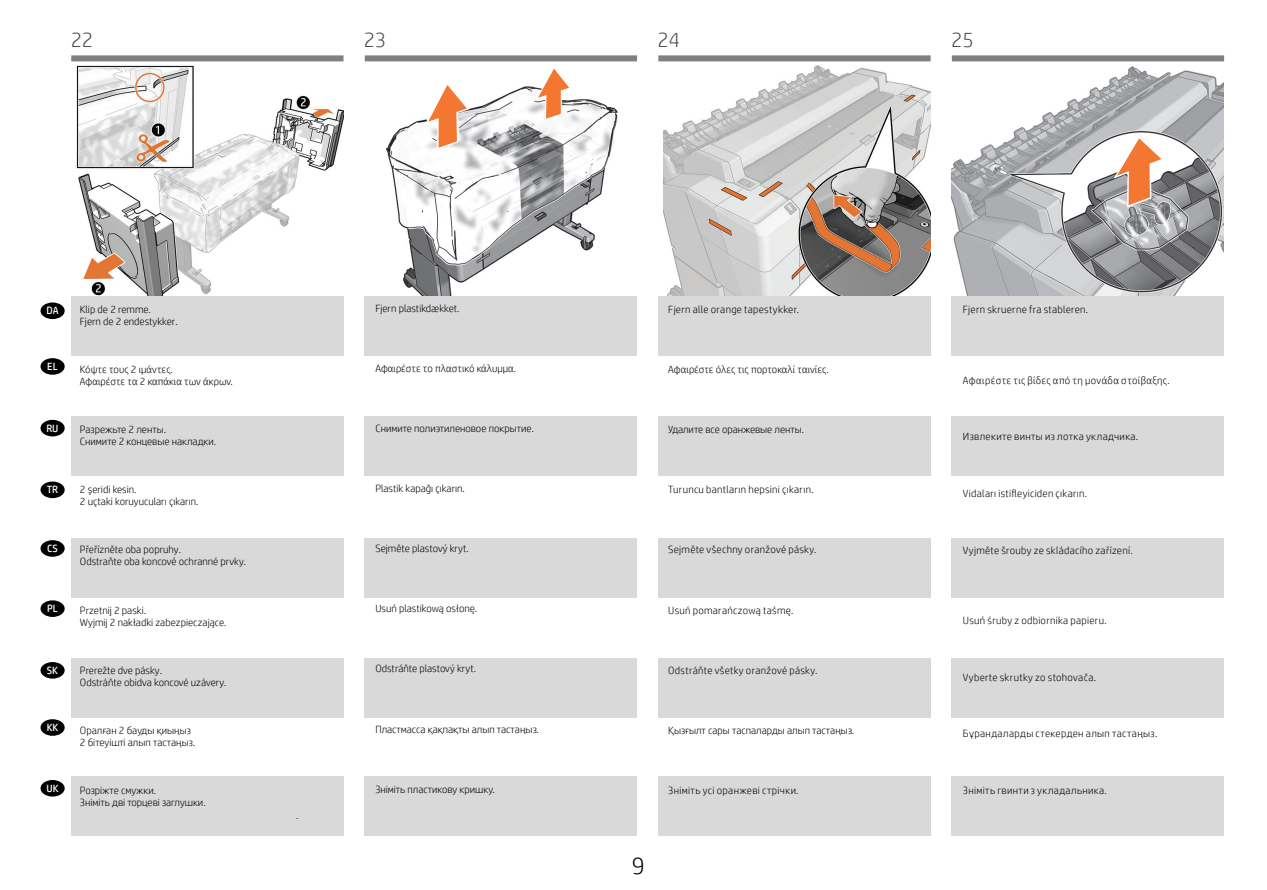
<style>
.page{position:relative;width:1267px;height:890px;background:#fff}
.page>*{position:absolute;margin:0;border:0;box-sizing:border-box;transform-origin:0 0}
.t1{font:300 24px "HP Simplified";color:#000}
.t2{font:300 21px "HP Simplified";color:#4d4d4d}
.t3{font:300 10.5px/12px "HP Simplified";color:#000}
.t4{font:300 10.5px "HP Simplified";letter-spacing:.025em;color:#000}
.t5{font:300 10.5px "HP Simplified";letter-spacing:.035em;color:#000}
.t6{font:300 10.5px "HP Simplified";letter-spacing:.03em;color:#000}
.t7{font:10.5px "HP Simplified";color:#fff}
</style>
<div class="page">
<img style="left:76px;top:65px;width:267px;height:231px">
<img style="left:663px;top:65px;width:267px;height:231px">
<img style="left:386px;top:86px;width:232px;height:210px">
<svg style="left:424px;top:85px;width:47px;height:70px"></svg>
<svg style="left:534px;top:61px;width:38px;height:63px"></svg>
<img style="left:951px;top:66px;width:272px;height:230px">
<svg style="left:1111px;top:124px;width:55px;height:90px"></svg>
<div style="left:71px;top:296px;width:272px;height:59px;background:#d9d9d9"></div>
<div style="left:658px;top:296px;width:272px;height:59px;background:#d9d9d9"></div>
<div style="left:364px;top:296px;width:272px;height:59px;background:#d9d9d9"></div>
<div style="left:951px;top:296px;width:272px;height:59px;background:#d9d9d9"></div>
<div style="left:71px;top:416px;width:272px;height:59px;background:#d9d9d9"></div>
<div style="left:658px;top:416px;width:272px;height:59px;background:#d9d9d9"></div>
<div style="left:364px;top:416px;width:272px;height:59px;background:#d9d9d9"></div>
<div style="left:951px;top:416px;width:272px;height:59px;background:#d9d9d9"></div>
<div style="left:71px;top:537px;width:272px;height:59px;background:#d9d9d9"></div>
<div style="left:658px;top:537px;width:272px;height:59px;background:#d9d9d9"></div>
<div style="left:364px;top:537px;width:272px;height:59px;background:#d9d9d9"></div>
<div style="left:951px;top:537px;width:272px;height:59px;background:#d9d9d9"></div>
<div style="left:71px;top:658px;width:272px;height:59px;background:#d9d9d9"></div>
<div style="left:658px;top:658px;width:272px;height:59px;background:#d9d9d9"></div>
<div style="left:364px;top:658px;width:272px;height:59px;background:#d9d9d9"></div>
<div style="left:951px;top:658px;width:272px;height:59px;background:#d9d9d9"></div>
<div style="left:71px;top:776px;width:272px;height:59px;background:#d9d9d9"></div>
<div style="left:658px;top:776px;width:272px;height:59px;background:#d9d9d9"></div>
<div style="left:364px;top:776px;width:272px;height:59px;background:#d9d9d9"></div>
<div style="left:951px;top:776px;width:272px;height:59px;background:#d9d9d9"></div>
<div style="left:41px;top:302px;width:24px;height:17px;background:#000;border-radius:50%"></div>
<div style="left:41px;top:540px;width:24px;height:16px;background:#000;border-radius:50%"></div>
<div style="left:41px;top:419px;width:24px;height:17px;background:#000;border-radius:50%"></div>
<div style="left:41px;top:661px;width:24px;height:17px;background:#000;border-radius:50%"></div>
<div style="left:41px;top:719px;width:24px;height:16px;background:#000;border-radius:50%"></div>
<div style="left:41px;top:779px;width:24px;height:17px;background:#000;border-radius:50%"></div>
<div style="left:41px;top:358px;width:24px;height:16px;background:#000;border-radius:50%"></div>
<div style="left:41px;top:600px;width:24px;height:16px;background:#000;border-radius:50%"></div>
<div style="left:41px;top:481px;width:24px;height:17px;background:#000;border-radius:50%"></div>
<div style="left:951px;top:55px;width:273px;height:6px;background:#808080"></div>
<div style="left:365px;top:55px;width:272px;height:6px;background:#808080"></div>
<div style="left:658px;top:55px;width:272px;height:6px;background:#808080"></div>
<div style="left:71px;top:55px;width:272px;height:6px;background:#808080"></div>
<h2 class="t2" style="left:71px;top:26px;width:24px">22</h2>
<h2 class="t2" style="left:364px;top:26px;width:24px">23</h2>
<h2 class="t2" style="left:657px;top:26px;width:24px">24</h2>
<h2 class="t2" style="left:951px;top:26px;width:24px">25</h2>
<p class="t7" style="left:46px;top:304px;width:13px">DA</p>
<p class="t7" style="left:47px;top:359px;width:12px">EL</p>
<p class="t7" style="left:46px;top:421px;width:14px">RU</p>
<p class="t7" style="left:47px;top:482px;width:13px">TR</p>
<p class="t7" style="left:47px;top:541px;width:12px">CS</p>
<p class="t7" style="left:47px;top:601px;width:12px">PL</p>
<p class="t7" style="left:47px;top:663px;width:13px">SK</p>
<p class="t7" style="left:47px;top:720px;width:13px">KK</p>
<p class="t7" style="left:46px;top:781px;width:14px">UK</p>
<p class="t3" style="left:80px;top:303px;width:99px">Klip de 2 remme.<br>Fjern de 2 endestykker.</p>
<p class="t3" style="left:80px;top:363px;width:154px">Κόψτε τους 2 ιμάντες.<br>Αφαιρέστε τα 2 καπάκια των άκρων.</p>
<p class="t3" style="left:80px;top:423px;width:138px">Разрежьте 2 ленты.<br>Снимите 2 концевые накладки.</p>
<p class="t3" style="left:80px;top:483px;width:120px">2 şeridi kesin.<br>2 uçtaki koruyucuları çıkarın.</p>
<p class="t3" style="left:80px;top:543px;width:168px">Přeřízněte oba popruhy.<br>Odstraňte oba koncové ochranné prvky.</p>
<p class="t3" style="left:80px;top:603px;width:148px">Przetnij 2 paski.<br>Wyjmij 2 nakładki zabezpieczające.</p>
<p class="t3" style="left:80px;top:663px;width:148px">Prerežte dve pásky.<br>Odstráňte obidva koncové uzávery.</p>
<p class="t3" style="left:80px;top:723px;width:116px">Оралған 2 бауды қиыңыз<br>2 бітеуішті алып тастаңыз.</p>
<p class="t3" style="left:80px;top:783px;width:127px;line-height:12.6px">Розріжте смужки.<br>Зніміть дві торцеві заглушки.</p>
<p class="t3" style="left:375px;top:302px;width:86px">Fjern plastikdækket.</p>
<p class="t3" style="left:375px;top:362px;width:142px">Αφαιρέστε το πλαστικό κάλυμμα.</p>
<p class="t3" style="left:375px;top:422px;width:160px">Снимите полиэтиленовое покрытие.</p>
<p class="t3" style="left:375px;top:482px;width:91px">Plastik kapağı çıkarın.</p>
<p class="t3" style="left:375px;top:542px;width:95px">Sejměte plastový kryt.</p>
<p class="t3" style="left:375px;top:602px;width:103px">Usuń plastikową osłonę.</p>
<p class="t3" style="left:375px;top:662px;width:102px">Odstráňte plastový kryt.</p>
<p class="t3" style="left:375px;top:722px;width:165px">Пластмасса қақпақты алып тастаңыз.</p>
<p class="t3" style="left:375px;top:782px;width:121px">Зніміть пластикову кришку.</p>
<p class="t4" style="left:668px;top:302px;width:132px">Fjern alle orange tapestykker.</p>
<p class="t3" style="left:668px;top:363px;width:162px">Αφαιρέστε όλες τις πορτοκαλί ταινίες.</p>
<p class="t3" style="left:668px;top:423px;width:137px">Удалите все оранжевые ленты.</p>
<p class="t4" style="left:668px;top:482px;width:147px">Turuncu bantların hepsini çıkarın.</p>
<p class="t4" style="left:668px;top:542px;width:150px">Sejměte všechny oranžové pásky.</p>
<p class="t4" style="left:668px;top:602px;width:127px">Usuń pomarańczową taśmę.</p>
<p class="t4" style="left:668px;top:662px;width:151px">Odstráňte všetky oranžové pásky.</p>
<p class="t3" style="left:668px;top:723px;width:187px">Қызғылт сары таспаларды алып тастаңыз.</p>
<p class="t5" style="left:668px;top:782px;width:132px">Зніміть усі оранжеві стрічки.</p>
<p class="t4" style="left:962px;top:302px;width:127px">Fjern skruerne fra stableren.</p>
<p class="t6" style="left:962px;top:373px;width:208px">Αφαιρέστε τις βίδες από τη μονάδα στοίβαξης.</p>
<p class="t5" style="left:962px;top:430px;width:177px">Извлеките винты из лотка укладчика.</p>
<p class="t4" style="left:962px;top:486px;width:126px">Vidaları istifleyiciden çıkarın.</p>
<p class="t4" style="left:962px;top:543px;width:171px">Vyjměte šrouby ze skládacího zařízení.</p>
<p class="t4" style="left:962px;top:613px;width:145px">Usuń śruby z odbiornika papieru.</p>
<p class="t4" style="left:962px;top:670px;width:135px">Vyberte skrutky zo stohovača.</p>
<p class="t5" style="left:962px;top:726px;width:196px">Бұрандаларды стекерден алып тастаңыз.</p>
<p class="t5" style="left:962px;top:783px;width:145px">Зніміть гвинти з укладальника.</p>
<p class="t3" style="left:296px;top:808px;width:4px">.</p>
<h1 class="t1" style="left:631px;top:849px;width:14px">9</h1>
</div>
